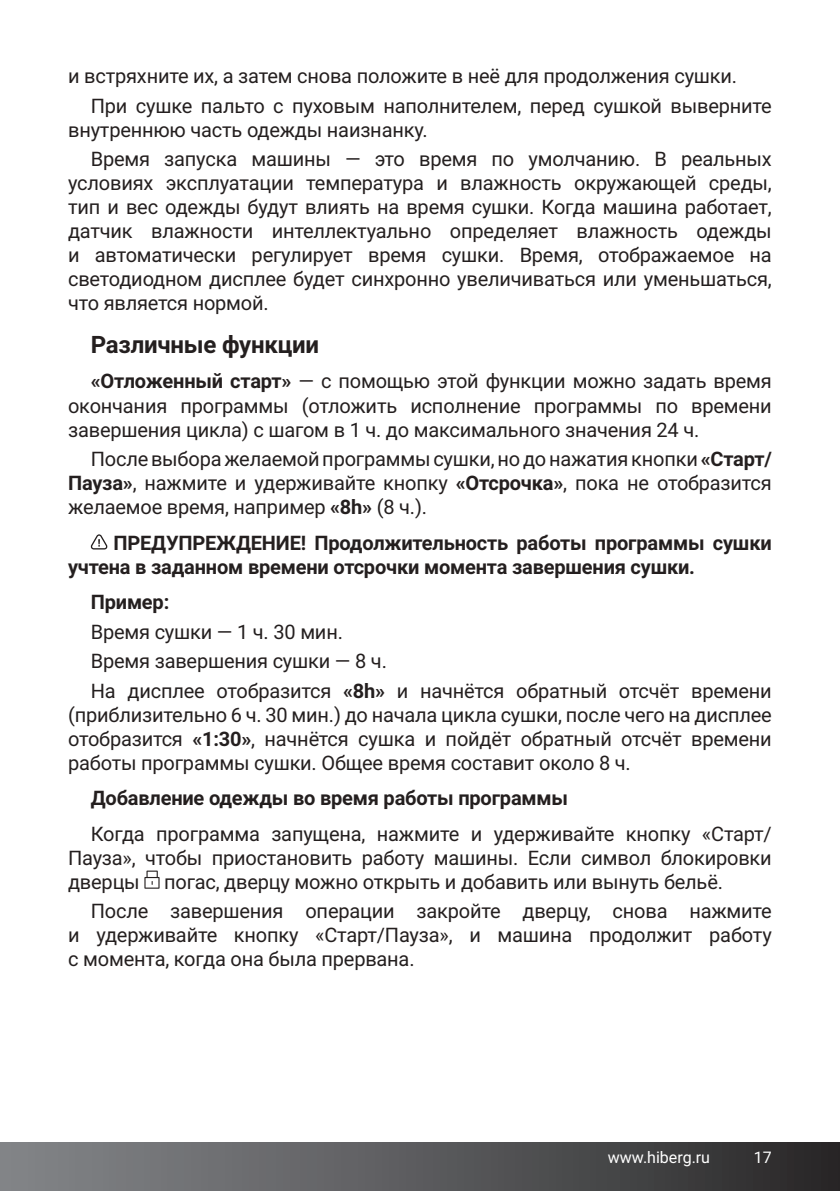
<style>
.page{position:relative;width:840px;height:1191px;background:#fff}
.page>*{position:absolute;margin:0;border:0;box-sizing:border-box;transform-origin:0 0}
.t1{font:700 24px "Roboto";letter-spacing:-.01em;color:#241f1f}
.t2{font:20px/24px "Roboto";letter-spacing:-.01em;color:#241f1f;text-align:justify}
.t3{font:700 20px/24px "Roboto";letter-spacing:-.01em;color:#241f1f}
.t4{font:16px "Roboto";color:#fff}
.s1{font-weight:700}
</style>
<div class="page">
<div style="left:0;top:1142px;width:839px;height:49px;background:linear-gradient(to right,#86888c,#2b2a2b)"></div>
<svg style="left:91px;top:534px;width:16px;height:15px"></svg>
<svg style="left:144px;top:870px;width:15px;height:18px"></svg>
<p class="t2" style="left:91px;top:60px;width:682px;line-height:29.6px;text-indent:-23px">и встряхните их, а затем снова положите в неё для продолжения сушки.<br>При сушке пальто с пуховым наполнителем, перед сушкой выверните</p>
<p class="t2" style="left:91px;top:114px;width:682px;line-height:29.6px;text-indent:-23px">внутреннюю часть одежды наизнанку.<br>Время запуска машины — это время по умолчанию. В реальных</p>
<p class="t2" style="left:68px;top:171px;width:704px">условиях эксплуатации температура и влажность окружающей среды, тип и вес одежды будут влиять на время сушки. Когда машина работает, датчик влажности интеллектуально определяет влажность одежды и автоматически регулирует время сушки. Время, отображаемое на светодиодном дисплее будет синхронно увеличиваться или уменьшаться, что является нормой.</p>
<p class="t1" style="left:91px;top:328px;width:230px">Различные функции</p>
<p class="t2" style="left:68px;top:368px;width:704px;text-indent:23px"><span class="s1">«Отложенный старт»</span> — с помощью этой функции можно задать время окончания программы (отложить исполнение программы по времени завершения цикла) с шагом в 1 ч. до максимального значения 24 ч.</p>
<p class="t2" style="left:68px;top:446px;width:704px;text-indent:23px">После выбора желаемой программы сушки, но до нажатия кнопки <span class="s1">«Старт/ Пауза»</span>, нажмите и удерживайте кнопку <span class="s1">«Отсрочка»</span>, пока не отобразится желаемое время, например <span class="s1">«8h»</span> (8 ч.).</p>
<p class="t3" style="left:68px;top:530px;width:704px;text-indent:45px">ПРЕДУПРЕЖДЕНИЕ! Продолжительность работы программы сушки учтена в заданном времени отсрочки момента завершения сушки.</p>
<p class="t3" style="left:91px;top:589px;width:80px">Пример:</p>
<p class="t2" style="left:91px;top:616px;width:682px;line-height:29.6px;text-align:left">Время сушки — 1 ч. 30 мин.<br>Время завершения сушки — 8 ч.<br>На дисплее отобразится <span class="s1">«8h»</span> и начнётся обратный отсчёт времени</p>
<p class="t2" style="left:68px;top:702px;width:704px">(приблизительно 6 ч. 30 мин.) до начала цикла сушки, после чего на дисплее отобразится <span class="s1">«1:30»</span>, начнётся сушка и пойдёт обратный отсчёт времени работы программы сушки. Общее время составит около 8 ч.</p>
<p class="t3" style="left:91px;top:785px;width:478px">Добавление одежды во время работы программы</p>
<p class="t2" style="left:68px;top:821px;width:704px;text-indent:23px">Когда программа запущена, нажмите и удерживайте кнопку «Старт/ Пауза», чтобы приостановить работу машины. Если символ блокировки дверцы погас, дверцу можно открыть и добавить или вынуть бельё.</p>
<p class="t2" style="left:68px;top:898px;width:704px;text-indent:23px">После завершения операции закройте дверцу, снова нажмите и удерживайте кнопку «Старт/Пауза», и машина продолжит работу с момента, когда она была прервана.</p>
<p class="t4" style="left:607px;top:1145px;width:104px">www.hiberg.ru</p>
<p class="t4" style="left:753px;top:1145px;width:19px">17</p>
</div>
